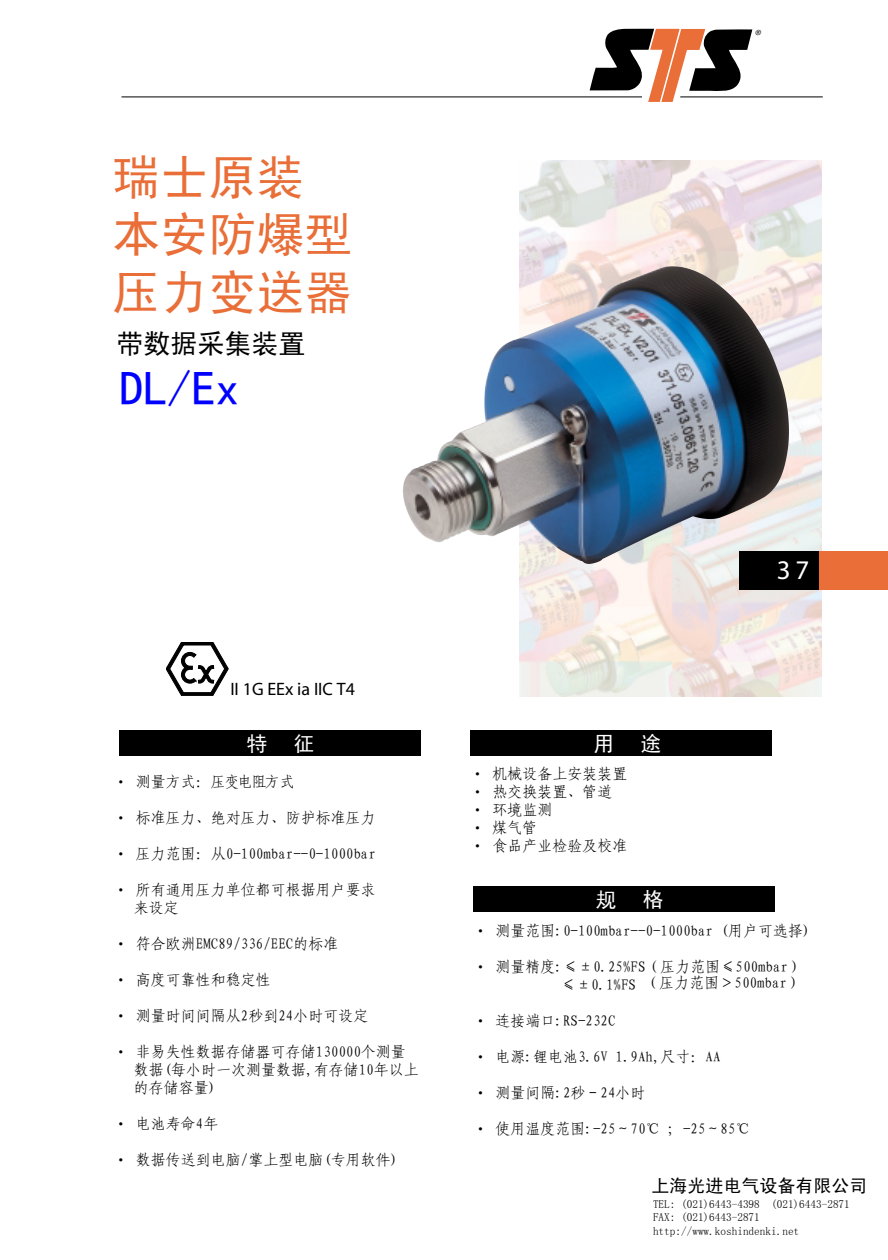
<style>
.page{position:relative;width:888px;height:1260px;background:#fff}
.page>*{position:absolute;margin:0;border:0;box-sizing:border-box;transform-origin:0 0}
.t1{font:48px/57.8px "Sim Hei";color:#e96e37}
.t2{font:48px "Sim Hei";color:#00f}
.t3{font:27px "Sim Hei";color:#000}
.t4{font:27px "Myriad";color:#fff}
.t5{font:21px "Sim Hei";color:#fff}
.t6{font:18px "Myriad";color:#000}
.t7{font:18px "Sim Hei";color:#000}
.t8{font:15px/18px "Fang Song GB2312";color:#000}
.t9{font:15px "Fang Song GB2312";letter-spacing:-.05em;color:#000}
.t10{font:italic 12px "Myriad";color:#000}
.t11{font:11.25px/13.5px "N Sim Sun";color:#000}
.s1{font-family:"Myriad"}
</style>
<div class="page">
<div style="left:470px;top:730px;width:302px;height:26px;background:#000"></div>
<div style="left:119px;top:731px;width:302px;height:25px;background:#000"></div>
<div style="left:473px;top:887px;width:302px;height:25px;background:#000"></div>
<svg style="left:166px;top:642px;width:62px;height:54px"></svg>
<img style="left:520px;top:161px;width:302px;height:535px">
<div style="left:739px;top:551px;width:83px;height:39px;background:#000"></div>
<div style="left:820px;top:551px;width:68px;height:39px;background:#e96e37"></div>
<svg style="left:590px;top:29px;width:162px;height:73px"></svg>
<hr style="left:680px;top:97px;width:143px;height:1px;background:#000">
<hr style="left:122px;top:97px;width:520px;height:1px;background:#000">
<img style="left:403px;top:266px;width:386px;height:298px">
<h1 class="t1" style="left:112px;top:147px;width:241px">瑞士原装本安防爆型压力变送器</h1>
<h2 class="t3" style="left:117px;top:330px;width:190px">带数据采集装置</h2>
<h1 class="t2" style="left:119px;top:364px;width:121px">DL/Ex</h1>
<p class="t10" style="left:754px;top:28px;width:10px">®</p>
<p class="t6" style="left:230px;top:680px;width:126px">II 1G EEx ia IIC T4</p>
<h3 class="t5" style="left:246px;top:733px;width:69px">特 征</h3>
<p class="t9" style="left:119px;top:774px;width:178px"><span class="s1">•</span> 测量方式：压变电阻方式</p>
<p class="t8" style="left:119px;top:808px;width:259px"><span class="s1">•</span> 标准压力、绝对压力、防护标准压力</p>
<p class="t8" style="left:119px;top:844px;width:259px"><span class="s1">•</span> 压力范围：从0-100mbar--0-1000bar</p>
<p class="t8" style="left:134px;top:880px;width:244px;text-indent:-15px"><span class="s1">•</span> 所有通用压力单位都可根据用户要求来设定</p>
<p class="t8" style="left:119px;top:934px;width:221px"><span class="s1">•</span> 符合欧洲EMC89/336/EEC的标准</p>
<p class="t8" style="left:119px;top:970px;width:154px"><span class="s1">•</span> 高度可靠性和稳定性</p>
<p class="t8" style="left:119px;top:1006px;width:251px"><span class="s1">•</span> 测量时间间隔从2秒到24小时可设定</p>
<p class="t8" style="left:134px;top:1042px;width:286px;text-indent:-15px"><span class="s1">•</span> 非易失性数据存储器可存储130000个测量数据(每小时一次测量数据,有存储10年以上的存储容量)</p>
<p class="t8" style="left:119px;top:1114px;width:101px"><span class="s1">•</span> 电池寿命4年</p>
<p class="t8" style="left:119px;top:1150px;width:281px"><span class="s1">•</span> 数据传送到电脑/掌上型电脑(专用软件)</p>
<h3 class="t5" style="left:593px;top:733px;width:69px">用 途</h3>
<p class="t8" style="left:476px;top:764px;width:154px"><span class="s1">•</span> 机械设备上安装装置</p>
<p class="t8" style="left:476px;top:782px;width:139px"><span class="s1">•</span> 热交换装置、管道</p>
<p class="t8" style="left:476px;top:800px;width:79px"><span class="s1">•</span> 环境监测</p>
<p class="t8" style="left:476px;top:818px;width:64px"><span class="s1">•</span> 煤气管</p>
<p class="t8" style="left:476px;top:836px;width:154px"><span class="s1">•</span> 食品产业检验及校准</p>
<h3 class="t5" style="left:595px;top:889px;width:69px">规 格</h3>
<h2 class="t4" style="left:777px;top:557px;width:34px">37</h2>
<p class="t8" style="left:478px;top:922px;width:334px"><span class="s1">•</span> 测量范围:0-100mbar--0-1000bar (用户可选择)</p>
<p class="t8" style="left:561px;top:958px;width:244px;text-indent:-82px"><span class="s1">•</span> 测量精度:≤±0.25%FS（压力范围≤500mbar）≤±0.1%FS</p>
<p class="t8" style="left:478px;top:1012px;width:139px"><span class="s1">•</span> 连接端口:RS-232C</p>
<p class="t8" style="left:478px;top:1048px;width:244px"><span class="s1">•</span> 电源:锂电池3.6V 1.9Ah,尺寸：AA</p>
<p class="t8" style="left:478px;top:1084px;width:169px"><span class="s1">•</span> 测量间隔:2秒－24小时</p>
<p class="t8" style="left:478px;top:1120px;width:274px"><span class="s1">•</span> 使用温度范围:-25～70℃ ; -25～85℃</p>
<p class="t8" style="left:645px;top:974px;width:159px">（压力范围＞500mbar）</p>
<p class="t7" style="left:652px;top:1177px;width:217px">上海光进电气设备有限公司</p>
<p class="t11" style="left:653px;top:1197px;width:198px">TEL: (021)6443-4398 (021)6443-2871<br>FAX: (021)6443-2871 http://www.koshindenki.net</p>
</div>
